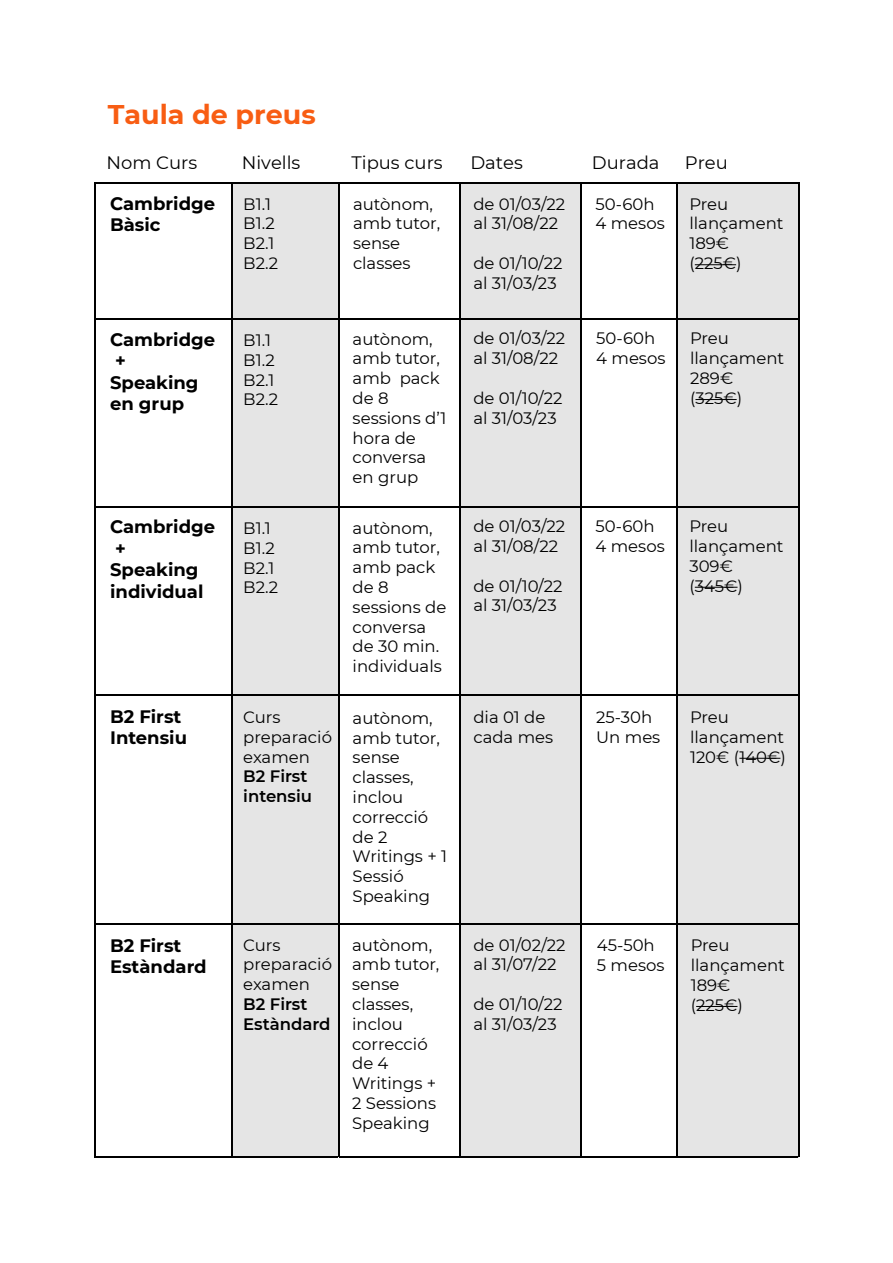
<style>
.page{position:relative;width:893px;height:1263px;background:#fff}
.page>*{position:absolute;margin:0;border:0;box-sizing:border-box;transform-origin:0 0}
.t1{font:700 27px "Montserrat";color:#f85d13}
.t2{font:700 18px/21.6px "Montserrat";color:#000}
.t3{font:18px "Montserrat";color:#000}
.t4{font:16.5px/19.8px "Montserrat";color:#000}
.t5{font:600 16.5px/19.8px "Montserrat";color:#000}
</style>
<div class="page">
<div style="left:233px;top:182px;width:106px;height:974px;background:#e5e5e5"></div>
<div style="left:460px;top:184px;width:121px;height:973px;background:#e5e5e5"></div>
<div style="left:677px;top:184px;width:122px;height:973px;background:#e5e5e5"></div>
<hr style="left:96px;top:182px;width:702px;height:2px;background:#000">
<hr style="left:94px;top:182px;width:2px;height:136px;background:#000">
<hr style="left:231px;top:182px;width:2px;height:974px;background:#000">
<hr style="left:338px;top:182px;width:2px;height:136px;background:#000">
<hr style="left:460px;top:182px;width:1px;height:974px;background:#000">
<hr style="left:580px;top:182px;width:2px;height:974px;background:#000">
<hr style="left:798px;top:182px;width:1px;height:975px;background:#000">
<svg style="left:94px;top:318px;width:2px;height:10px"></svg>
<hr style="left:96px;top:318px;width:242px;height:2px;background:#000">
<svg style="left:338px;top:318px;width:2px;height:10px"></svg>
<hr style="left:340px;top:318px;width:117px;height:2px;background:#000">
<hr style="left:418px;top:318px;width:147px;height:2px;background:#000">
<hr style="left:551px;top:318px;width:125px;height:2px;background:#000">
<hr style="left:671px;top:318px;width:128px;height:2px;background:#000">
<hr style="left:94px;top:328px;width:2px;height:175px;background:#000">
<hr style="left:338px;top:328px;width:2px;height:175px;background:#000">
<svg style="left:94px;top:503px;width:2px;height:9px"></svg>
<hr style="left:96px;top:506px;width:242px;height:1px;background:#000">
<svg style="left:338px;top:503px;width:2px;height:9px"></svg>
<hr style="left:340px;top:506px;width:117px;height:1px;background:#000">
<hr style="left:418px;top:506px;width:147px;height:1px;background:#000">
<hr style="left:557px;top:506px;width:123px;height:1px;background:#000">
<hr style="left:671px;top:506px;width:127px;height:1px;background:#000">
<hr style="left:94px;top:512px;width:2px;height:175px;background:#000">
<hr style="left:338px;top:512px;width:2px;height:175px;background:#000">
<svg style="left:94px;top:687px;width:2px;height:9px"></svg>
<svg style="left:338px;top:687px;width:2px;height:8px"></svg>
<hr style="left:96px;top:695px;width:702px;height:1px;background:#000">
<hr style="left:94px;top:696px;width:2px;height:238px;background:#000">
<hr style="left:338px;top:696px;width:2px;height:238px;background:#000">
<svg style="left:94px;top:934px;width:2px;height:9px"></svg>
<hr style="left:96px;top:923px;width:702px;height:2px;background:#000">
<svg style="left:338px;top:934px;width:2px;height:9px"></svg>
<hr style="left:94px;top:943px;width:2px;height:214px;background:#000">
<hr style="left:94px;top:1156px;width:244px;height:1px;background:#000">
<hr style="left:338px;top:943px;width:2px;height:214px;background:#000">
<hr style="left:340px;top:1156px;width:117px;height:1px;background:#000">
<hr style="left:449px;top:1156px;width:116px;height:1px;background:#000">
<hr style="left:535px;top:1156px;width:160px;height:1px;background:#000">
<hr style="left:676px;top:182px;width:1px;height:975px;background:#000">
<hr style="left:671px;top:1156px;width:127px;height:1px;background:#000">
<hr style="left:696px;top:1006px;width:41px;height:1px;background:#000">
<hr style="left:739px;top:758px;width:41px;height:1px;background:#000">
<hr style="left:695px;top:587px;width:42px;height:1px;background:#000">
<hr style="left:695px;top:399px;width:42px;height:1px;background:#000">
<hr style="left:695px;top:264px;width:41px;height:1px;background:#000">
<h1 class="t1" style="left:108px;top:95px;width:209px">Taula de preus</h1>
<p class="t3" style="left:106px;top:151px;width:92px">Nom Curs</p>
<p class="t3" style="left:242px;top:151px;width:60px">Nivells</p>
<p class="t3" style="left:685px;top:151px;width:45px">Preu</p>
<p class="t2" style="left:110px;top:191px;width:107px">Cambridge<br>Bàsic</p>
<p class="t3" style="left:351px;top:151px;width:93px">Tipus curs</p>
<p class="t3" style="left:470px;top:151px;width:54px">Dates</p>
<p class="t3" style="left:592px;top:151px;width:69px">Durada</p>
<p class="t4" style="left:473px;top:193px;width:93px">de 01/03/22 al 31/08/22</p>
<p class="t4" style="left:473px;top:253px;width:91px">de 01/10/22 al 31/03/23</p>
<p class="t4" style="left:596px;top:193px;width:71px">50-60h<br>4 mesos</p>
<p class="t4" style="left:689px;top:193px;width:96px">Preu llançament<br>189€ (225€)</p>
<p class="t4" style="left:353px;top:193px;width:89px">autònom, amb tutor, sense classes</p>
<p class="t4" style="left:243px;top:193px;width:37px">B1.1<br>B1.2<br>B2.1<br>B2.2</p>
<p class="t2" style="left:110px;top:327px;width:107px">Cambridge +<br>Speaking en grup</p>
<p class="t2" style="left:110px;top:515px;width:107px">Cambridge +<br>Speaking individual</p>
<p class="t2" style="left:110px;top:704px;width:79px">B2 First<br>Intensiu</p>
<p class="t2" style="left:110px;top:933px;width:98px">B2 First<br>Estàndard</p>
<p class="t4" style="left:243px;top:330px;width:37px">B1.1<br>B1.2<br>B2.1<br>B2.2</p>
<p class="t4" style="left:243px;top:518px;width:37px">B1.1<br>B1.2<br>B2.1<br>B2.2</p>
<p class="t4" style="left:243px;top:707px;width:90px">Curs preparació examen</p>
<p class="t5" style="left:243px;top:766px;width:70px">B2 First intensiu</p>
<p class="t4" style="left:243px;top:934px;width:90px">Curs preparació examen</p>
<p class="t5" style="left:243px;top:993px;width:89px">B2 First<br>Estàndard</p>
<p class="t4" style="left:353px;top:328px;width:95px">autònom, amb tutor, amb pack de 8 sessions d’1 hora de conversa en grup</p>
<p class="t4" style="left:353px;top:517px;width:95px">autònom, amb tutor, amb pack de 8 sessions de conversa de 30 min. individuals</p>
<p class="t4" style="left:353px;top:707px;width:96px">autònom, amb tutor, sense classes, inclou correcció de 2<br>Writings + 1<br>Sessió<br>Speaking</p>
<p class="t4" style="left:352px;top:934px;width:89px">autònom, amb tutor, sense classes, inclou correcció de 4<br>Writings +<br>2 Sessions<br>Speaking</p>
<p class="t4" style="left:473px;top:328px;width:93px">de 01/03/22 al 31/08/22</p>
<p class="t4" style="left:473px;top:387px;width:91px">de 01/10/22 al 31/03/23</p>
<p class="t4" style="left:473px;top:516px;width:93px">de 01/03/22 al 31/08/22</p>
<p class="t4" style="left:473px;top:575px;width:91px">de 01/10/22 al 31/03/23</p>
<p class="t4" style="left:473px;top:707px;width:81px">dia 01 de cada mes</p>
<p class="t4" style="left:473px;top:934px;width:94px">de 01/02/22 al 31/07/22</p>
<p class="t4" style="left:473px;top:993px;width:91px">de 01/10/22 al 31/03/23</p>
<p class="t4" style="left:596px;top:328px;width:71px">50-60h<br>4 mesos</p>
<p class="t4" style="left:690px;top:328px;width:96px">Preu llançament<br>289€ (325€)</p>
<p class="t4" style="left:596px;top:516px;width:71px">50-60h<br>4 mesos</p>
<p class="t4" style="left:689px;top:516px;width:96px">Preu llançament<br>309€ (345€)</p>
<p class="t4" style="left:596px;top:707px;width:66px">25-30h<br>Un mes</p>
<p class="t4" style="left:690px;top:707px;width:97px">Preu llançament<br>120€ (140€)</p>
<p class="t4" style="left:597px;top:935px;width:69px">45-50h<br>5 mesos</p>
<p class="t4" style="left:691px;top:935px;width:96px">Preu llançament<br>189€ (225€)</p>
</div>
